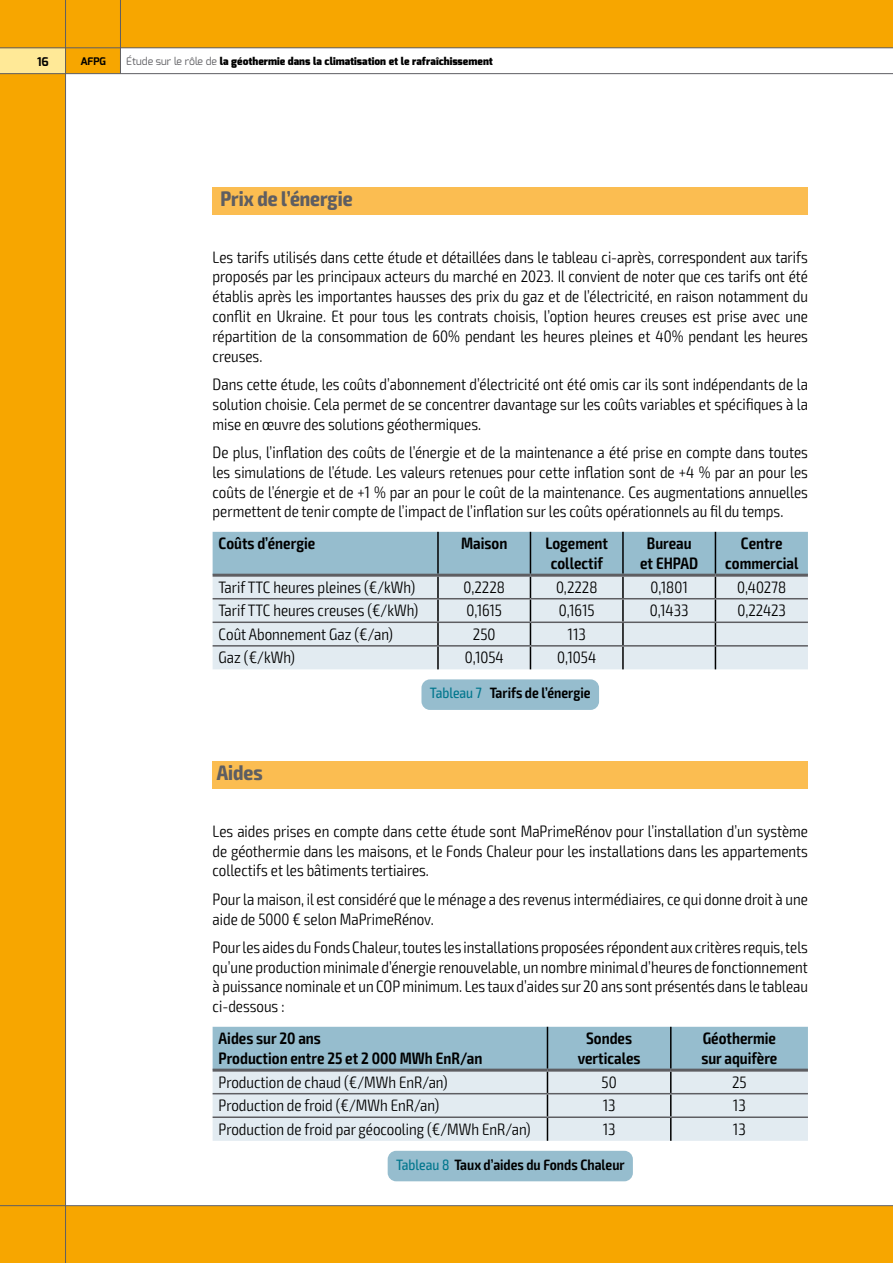
<style>
.page{position:relative;width:893px;height:1263px;background:#f7a600}
.page>*{position:absolute;margin:0;border:0;box-sizing:border-box;transform-origin:0 0}
.t1{font:700 condensed 21px "Exo 2";color:#5e5e62}
.t2{font:300 condensed 16.5px/19.8px "Exo 2";color:#000;text-align:justify}
.t3{font:600 condensed 16.5px/19.8px "Exo 2";color:#000;text-align:center}
.t4{font:600 condensed 15px "Exo 2";color:#000}
.t5{font:700 12px "Exo";color:#000}
.t6{font:900 10.5px "Exo";color:#000}
.t7{font:700 10.5px "Exo";color:#000}
.s1{font-weight:400;color:#5e5e62}
.s2{font-weight:400;color:#00768d}
</style>
<div class="page">
<div style="left:66px;top:48px;width:827px;height:1157px;background:#fff"></div>
<div style="left:0;top:48px;width:66px;height:26px;background:#ffe997"></div>
<div style="left:65px;top:0;width:56px;height:74px;background:#f7a600"></div>
<hr style="left:120px;top:0;width:1px;height:74px;background:#5e5e62">
<hr style="left:65px;top:0;width:1px;height:1263px;background:#5e5e62">
<hr style="left:0;top:73px;width:893px;height:1px;background:#5e5e62">
<hr style="left:0;top:1205px;width:893px;height:1px;background:#5e5e62">
<hr style="left:0;top:48px;width:893px;height:1px;background:#5e5e62">
<div style="left:213px;top:187px;width:595px;height:27px;background:#fbbd51"></div>
<div style="left:421px;top:679px;width:178px;height:31px;background:#96bdce;border-radius:9px"></div>
<div style="left:213px;top:761px;width:595px;height:27px;background:#fbbd51"></div>
<div style="left:388px;top:1151px;width:245px;height:30px;background:#96bdce;border-radius:9px"></div>
<svg style="left:213px;top:532px;width:595px;height:137px;background:#c6d8e2"></svg>
<hr style="left:213px;top:574px;width:225px;height:3px;background:#5e5e62">
<hr style="left:438px;top:574px;width:92px;height:3px;background:#5e5e62">
<hr style="left:530px;top:574px;width:93px;height:3px;background:#5e5e62">
<hr style="left:623px;top:574px;width:92px;height:3px;background:#5e5e62">
<hr style="left:715px;top:574px;width:93px;height:3px;background:#5e5e62">
<hr style="left:213px;top:598px;width:225px;height:1px;background:#5e5e62">
<hr style="left:438px;top:598px;width:92px;height:1px;background:#5e5e62">
<hr style="left:530px;top:598px;width:93px;height:1px;background:#5e5e62">
<hr style="left:623px;top:598px;width:92px;height:1px;background:#5e5e62">
<hr style="left:715px;top:598px;width:93px;height:1px;background:#5e5e62">
<hr style="left:213px;top:621px;width:225px;height:2px;background:#5e5e62">
<hr style="left:438px;top:621px;width:92px;height:2px;background:#5e5e62">
<hr style="left:530px;top:621px;width:93px;height:2px;background:#5e5e62">
<hr style="left:623px;top:621px;width:92px;height:2px;background:#5e5e62">
<hr style="left:715px;top:621px;width:93px;height:2px;background:#5e5e62">
<hr style="left:213px;top:645px;width:225px;height:2px;background:#5e5e62">
<hr style="left:438px;top:645px;width:92px;height:2px;background:#5e5e62">
<hr style="left:530px;top:645px;width:93px;height:2px;background:#5e5e62">
<hr style="left:623px;top:645px;width:92px;height:2px;background:#5e5e62">
<hr style="left:715px;top:645px;width:93px;height:2px;background:#5e5e62">
<svg style="left:213px;top:1027px;width:595px;height:114px;background:#c2d7e1"></svg>
<hr style="left:213px;top:1069px;width:334px;height:3px;background:#5e5e62">
<hr style="left:547px;top:1069px;width:124px;height:3px;background:#5e5e62">
<hr style="left:671px;top:1069px;width:137px;height:3px;background:#5e5e62">
<hr style="left:213px;top:1093px;width:334px;height:1px;background:#5e5e62">
<hr style="left:547px;top:1093px;width:124px;height:1px;background:#5e5e62">
<hr style="left:671px;top:1093px;width:137px;height:1px;background:#5e5e62">
<hr style="left:213px;top:1116px;width:334px;height:2px;background:#5e5e62">
<hr style="left:547px;top:1116px;width:124px;height:2px;background:#5e5e62">
<hr style="left:671px;top:1116px;width:137px;height:2px;background:#5e5e62">
<p class="t5" style="left:37px;top:54px;width:13px">16</p>
<p class="t7" style="left:81px;top:54px;width:27px">AFPG</p>
<p class="t6" style="left:126px;top:54px;width:368px"><span class="s1">Étude sur le rôle de</span> la géothermie dans la climatisation et le rafraîchissement</p>
<p class="t1" style="left:220px;top:186px;width:134px">Prix de l’énergie</p>
<p class="t2" style="left:213px;top:247px;width:597px">Les tarifs utilisés dans cette étude et détaillées dans le tableau ci-après, correspondent aux tarifs proposés par les principaux acteurs du marché en 2023. Il convient de noter que ces tarifs ont été établis après les importantes hausses des prix du gaz et de l’électricité, en raison notamment du conflit en Ukraine. Et pour tous les contrats choisis, l’option heures creuses est prise avec une répartition de la consommation de 60% pendant les heures pleines et 40% pendant les heures creuses.</p>
<p class="t2" style="left:213px;top:375px;width:597px">Dans cette étude, les coûts d’abonnement d’électricité ont été omis car ils sont indépendants de la solution choisie. Cela permet de se concentrer davantage sur les coûts variables et spécifiques à la mise en œuvre des solutions géothermiques.</p>
<p class="t2" style="left:213px;top:443px;width:597px">De plus, l’inflation des coûts de l’énergie et de la maintenance a été prise en compte dans toutes les simulations de l’étude. Les valeurs retenues pour cette inflation sont de +4 % par an pour les coûts de l’énergie et de +1 % par an pour le coût de la maintenance. Ces augmentations annuelles permettent de tenir compte de l’impact de l’inflation sur les coûts opérationnels au fil du temps.</p>
<p class="t3" style="left:219px;top:534px;width:98px">Coûts d’énergie</p>
<p class="t3" style="left:461px;top:534px;width:48px">Maison</p>
<p class="t3" style="left:545px;top:534px;width:64px">Logement collectif</p>
<p class="t3" style="left:640px;top:534px;width:59px">Bureau et EHPAD</p>
<p class="t3" style="left:725px;top:534px;width:75px">Centre commercial</p>
<p class="t2" style="left:219px;top:577px;width:198px">Tarif TTC heures pleines (€/kWh)</p>
<p class="t2" style="left:463px;top:577px;width:43px">0,2228</p>
<p class="t2" style="left:556px;top:577px;width:43px">0,2228</p>
<p class="t2" style="left:651px;top:577px;width:39px">0,1801</p>
<p class="t2" style="left:737px;top:577px;width:50px">0,40278</p>
<p class="t2" style="left:219px;top:601px;width:201px">Tarif TTC heures creuses (€/kWh)</p>
<p class="t2" style="left:466px;top:601px;width:37px">0,1615</p>
<p class="t2" style="left:559px;top:601px;width:37px">0,1615</p>
<p class="t2" style="left:650px;top:601px;width:40px">0,1433</p>
<p class="t2" style="left:737px;top:601px;width:50px">0,22423</p>
<p class="t2" style="left:219px;top:624px;width:176px">Coût Abonnement Gaz (€/an)</p>
<p class="t2" style="left:473px;top:624px;width:24px">250</p>
<p class="t2" style="left:568px;top:624px;width:20px">113</p>
<p class="t2" style="left:219px;top:648px;width:78px">Gaz (€/kWh)</p>
<p class="t2" style="left:465px;top:648px;width:40px">0,1054</p>
<p class="t2" style="left:557px;top:648px;width:40px">0,1054</p>
<p class="t4" style="left:430px;top:684px;width:162px"><span class="s2">Tableau 7</span> Tarifs de l’énergie</p>
<p class="t1" style="left:217px;top:760px;width:47px">Aides</p>
<p class="t2" style="left:213px;top:821px;width:597px">Les aides prises en compte dans cette étude sont MaPrimeRénov pour l’installation d’un système de géothermie dans les maisons, et le Fonds Chaleur pour les installations dans les appartements collectifs et les bâtiments tertiaires.</p>
<p class="t2" style="left:213px;top:889px;width:597px">Pour la maison, il est considéré que le ménage a des revenus intermédiaires, ce qui donne droit à une aide de 5000 € selon MaPrimeRénov.</p>
<p class="t2" style="left:213px;top:937px;width:597px">Pour les aides du Fonds Chaleur, toutes les installations proposées répondent aux critères requis, tels qu’une production minimale d’énergie renouvelable, un nombre minimal d’heures de fonctionnement à puissance nominale et un COP minimum. Les taux d’aides sur 20 ans sont présentés dans le tableau ci-dessous :</p>
<p class="t3" style="left:219px;top:1029px;width:265px;text-align:left">Aides sur 20 ans<br>Production entre 25 et 2 000 MWh EnR/an</p>
<p class="t3" style="left:578px;top:1029px;width:64px">Sondes verticales</p>
<p class="t3" style="left:701px;top:1029px;width:77px;text-align:left">Géothermie sur aquifère</p>
<p class="t2" style="left:219px;top:1072px;width:230px">Production de chaud (€/MWh EnR/an)</p>
<p class="t2" style="left:602px;top:1072px;width:17px">50</p>
<p class="t2" style="left:732px;top:1072px;width:16px">25</p>
<p class="t2" style="left:219px;top:1096px;width:222px">Production de froid (€/MWh EnR/an)</p>
<p class="t2" style="left:603px;top:1096px;width:14px">13</p>
<p class="t2" style="left:733px;top:1096px;width:14px">13</p>
<p class="t2" style="left:219px;top:1119px;width:314px">Production de froid par géocooling (€/MWh EnR/an)</p>
<p class="t2" style="left:603px;top:1119px;width:14px">13</p>
<p class="t2" style="left:733px;top:1119px;width:14px">13</p>
<p class="t4" style="left:396px;top:1156px;width:230px"><span class="s2">Tableau 8</span> Taux d’aides du Fonds Chaleur</p>
</div>
